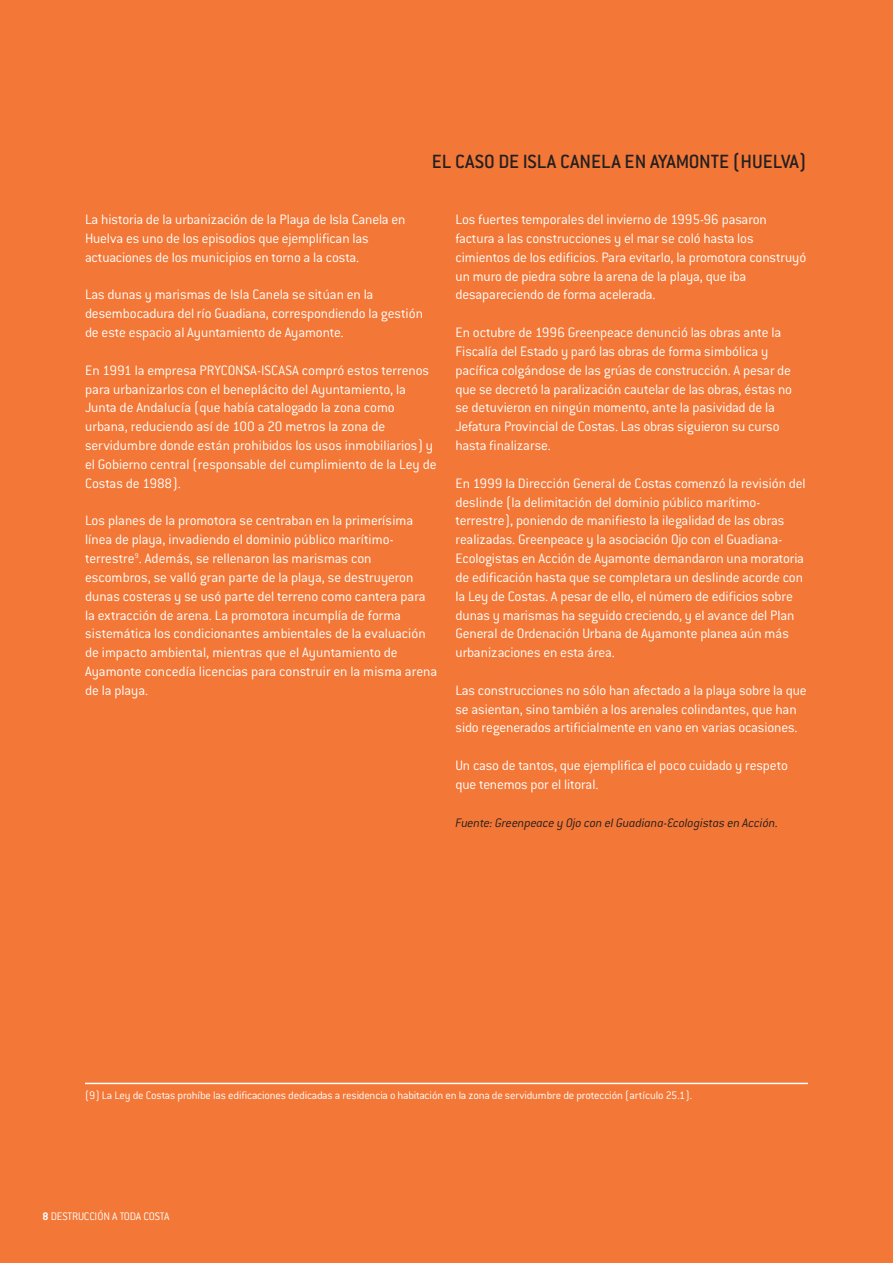
<style>
.page{position:relative;width:893px;height:1263px;background:#f37736}
.page>*{position:absolute;margin:0;border:0;box-sizing:border-box;transform-origin:0 0}
.t1{font:500 21px "Conduit ITC";color:#231f20}
.t2{font:300 15px/18.9px "Conduit ITC";letter-spacing:-.01em;color:#fff}
.t3{font:italic 300 13.5px "Conduit ITC";letter-spacing:-.01em;color:#231f20}
.t4{font:300 12px "Conduit ITC";letter-spacing:-.015em;color:#fff}
.s1{font-weight:700}
</style>
<div class="page">
<hr style="left:85px;top:1083px;width:723px;height:1px;background:#fff">
<h1 class="t1" style="left:432px;top:155px;width:376px">EL CASO DE ISLA CANELA EN AYAMONTE (HUELVA)</h1>
<p class="t2" style="left:85px;top:212px;width:322px">La historia de la urbanización de la Playa de Isla Canela en<br>Huelva es uno de los episodios que ejemplifican las actuaciones de los municipios en torno a la costa.</p>
<p class="t2" style="left:85px;top:287px;width:339px">Las dunas y marismas de Isla Canela se sitúan en la desembocadura del río Guadiana, correspondiendo la gestión de este espacio al Ayuntamiento de Ayamonte.</p>
<p class="t2" style="left:85px;top:362px;width:353px">En 1991 la empresa PRYCONSA-ISCASA compró estos terrenos para urbanizarlos con el beneplácito del Ayuntamiento, la Junta de Andalucía (que había catalogado la zona como urbana, reduciendo así de 100 a 20 metros la zona de servidumbre donde están prohibidos los usos inmobiliarios) y el Gobierno central (responsable del cumplimiento de la Ley de Costas de 1988).</p>
<p class="t2" style="left:85px;top:513px;width:354px">Los planes de la promotora se centraban en la primerísima línea de playa, invadiendo el dominio público marítimo&shy;terrestre<sup>9</sup>. Además, se rellenaron las marismas con escombros, se valló gran parte de la playa, se destruyeron dunas costeras y se usó parte del terreno como cantera para la extracción de arena. La promotora incumplía de forma sistemática los condicionantes ambientales de la evaluación de impacto ambiental, mientras que el Ayuntamiento de Ayamonte concedía licencias para construir en la misma arena de la playa.</p>
<p class="t2" style="left:455px;top:212px;width:352px">Los fuertes temporales del invierno de 1995-96 pasaron factura a las construcciones y el mar se coló hasta los cimientos de los edificios. Para evitarlo, la promotora construyó un muro de piedra sobre la arena de la playa, que iba desapareciendo de forma acelerada.</p>
<p class="t2" style="left:455px;top:325px;width:338px">En octubre de 1996 Greenpeace denunció las obras ante la Fiscalía del Estado y paró las obras de forma simbólica y pacífica colgándose de las grúas de construcción. A pesar de que se decretó la paralización cautelar de las obras, éstas no se detuvieron en ningún momento, ante la pasividad de la Jefatura Provincial de Costas. Las obras siguieron su curso hasta finalizarse.</p>
<p class="t2" style="left:455px;top:475px;width:352px">En 1999 la Dirección General de Costas comenzó la revisión del deslinde (la delimitación del dominio público marítimo&shy;terrestre), poniendo de manifiesto la ilegalidad de las obras realizadas. Greenpeace y la asociación Ojo con el Guadiana-Ecologistas en Acción de Ayamonte demandaron una moratoria de edificación hasta que se completara un deslinde acorde con la Ley de Costas. A pesar de ello, el número de edificios sobre dunas y marismas ha seguido creciendo, y el avance del Plan General de Ordenación Urbana de Ayamonte planea aún más urbanizaciones en esta área.</p>
<p class="t2" style="left:455px;top:682px;width:353px">Las construcciones no sólo han afectado a la playa sobre la que se asientan, sino también a los arenales colindantes, que han sido regenerados artificialmente en vano en varias ocasiones.</p>
<p class="t2" style="left:455px;top:758px;width:334px">Un caso de tantos, que ejemplifica el poco cuidado y respeto que tenemos por el litoral.</p>
<p class="t3" style="left:455px;top:818px;width:324px">Fuente: Greenpeace y Ojo con el Guadiana-Ecologistas en Acción.</p>
<p class="t4" style="left:85px;top:1091px;width:609px">(9) La Ley de Costas prohíbe las edificaciones dedicadas a residencia o habitación en la zona de servidumbre de protección (artículo 25.1).</p>
<p class="t4" style="left:43px;top:1213px;width:128px"><span class="s1">8</span> DESTRUCCIÓN A TODA COSTA</p>
</div>
